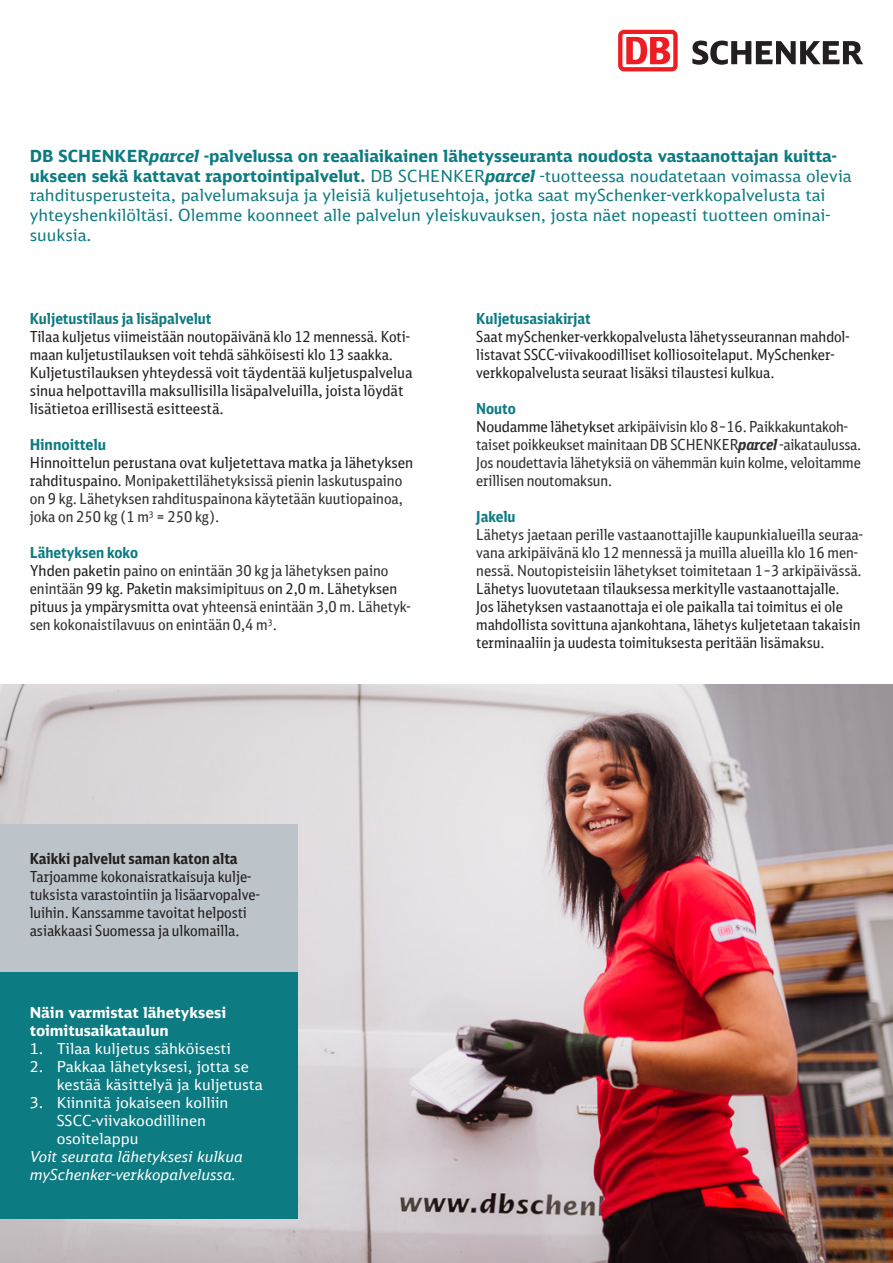
<style>
.page{position:relative;width:893px;height:1263px;background:#fff}
.page>*{position:absolute;margin:0;border:0;box-sizing:border-box;transform-origin:0 0}
.Faktalaatikko{font:16.5px/19.8px "DB Sans";color:#0d7b82}
.Faktalaatikko-2{font:15px/18px "DB Sans Cond";color:#231f20}
.Faktalaatikko-3{font:15px/18px "DB Sans Cond";color:#312f30}
.t1{font:15px/18px "DB Sans";color:#fff}
.t2{font:700 15px "DB Sans Cond";color:#0d7b82}
.t3{font:italic 15px/18px "DB Sans";color:#fff}
.t4{font:700 15px/18px "DB Sans";color:#fff}
.s1{font-weight:700}
.s2{font-weight:700;font-style:italic}
.s3{font-weight:700;color:#0d7b82}
.s4{color:#231f20}
.s5{color:#312f30}
</style>
<div class="page">
<img style="left:0;top:685px;width:893px;height:578px">
<div style="left:618px;top:30px;width:60px;height:41px;background:#ee1d23;border-radius:6px"></div>
<div style="left:622px;top:34px;width:51px;height:33px;background:#fff;border-radius:2px"></div>
<svg style="left:626px;top:37px;width:44px;height:27px"></svg>
<svg style="left:692px;top:41px;width:171px;height:24px"></svg>
<div style="left:0;top:824px;width:298px;height:148px;background:#bcc4c9"></div>
<div style="left:0;top:972px;width:298px;height:246px;background:#0d7b82"></div>
<p class="Faktalaatikko" style="left:30px;top:146px;width:823px"><span class="s1">DB SCHENKER</span><span class="s2">parcel</span> <span class="s1">-palvelussa on reaaliaikainen lähetysseuranta noudosta vastaanottajan kuitta&shy;ukseen sekä kattavat raportointipalvelut.</span> DB SCHENKER<span class="s2">parcel</span> -tuotteessa noudatetaan voimassa olevia rahditusperusteita, palvelumaksuja ja yleisiä kuljetusehtoja, jotka saat mySchenker-verkkopalvelusta tai yhteyshenkilöltäsi. Olemme koonneet alle palvelun yleiskuvauksen, josta näet nopeasti tuotteen ominai&shy;suuksia.</p>
<p class="t2" style="left:30px;top:309px;width:183px">Kuljetustilaus ja lisäpalvelut</p>
<p class="Faktalaatikko-2" style="left:30px;top:327px;width:384px">Tilaa kuljetus viimeistään noutopäivänä klo 12 mennessä. Koti&shy;maan kuljetustilauksen voit tehdä sähköisesti klo 13 saakka.<br>Kuljetustilauksen yhteydessä voit täydentää kuljetuspalvelua sinua helpottavilla maksullisilla lisäpalveluilla, joista löydät lisätietoa erillisestä esitteestä.</p>
<p class="Faktalaatikko-3" style="left:30px;top:435px;width:385px"><span class="s3">Hinnoittelu<br></span><span class="s4">Hinnoittelun perustana ovat kuljetettava matka ja lähetyksen rahdituspaino.</span> Monipakettilähetyksissä pienin laskutuspaino on 9 kg. Lähetyksen rahdituspainona käytetään kuutiopainoa, joka on 250 kg (1 m<sup>3</sup> = 250 kg).</p>
<p class="Faktalaatikko-3" style="left:30px;top:543px;width:382px"><span class="s3">Lähetyksen koko<br></span><span class="s4">Yhden paketin</span> paino on enintään 30 kg ja lähetyksen paino enintään <span class="s4">99 kg. Paketin ma</span>ksimipituus <span class="s4">on 2,0 m. Lähetyksen pituus ja ympärysmitta ovat</span> yhteensä enintään 3,0 m. Lähetyk&shy;sen kokonaistilavuus on enintään 0,4 m<sup>3</sup>.</p>
<p class="t2" style="left:476px;top:309px;width:116px">Kuljetusasiakirjat</p>
<p class="Faktalaatikko-2" style="left:476px;top:327px;width:375px">Saat mySchenker-verkkopalvelusta lähetysseurannan mahdol&shy;listavat SSCC-viivakoodilliset kolliosoitelaput. MySchenker&shy;verkkopalvelusta seuraat lisäksi tilaustesi kulkua.</p>
<p class="t2" style="left:476px;top:399px;width:41px">Nouto</p>
<p class="Faktalaatikko-3" style="left:476px;top:417px;width:387px"><span class="s4">Noudamme lähetykset</span> arkipäivisin klo 8–16. Paikkakuntakoh&shy;taiset poikkeukset mainitaan DB SCHENKER<span class="s2">parcel</span> -aikataulussa.<br>Jos noudettavia lähetyksiä on vähemmän kuin kolme, veloitamme erillisen noutomaksun.</p>
<p class="t2" style="left:476px;top:507px;width:41px">Jakelu</p>
<p class="Faktalaatikko-2" style="left:476px;top:525px;width:388px"><span class="s5">Lähetys jaetaan perille vastaanottajille kaupunkialueilla seuraa&shy;vana arkipäivänä klo 12 mennessä ja muilla alueilla klo 16 men&shy;nessä. Noutopisteisiin lähetykset toimitetaan 1–3 arkipäivässä.<br></span>Lähetys luovutetaan tilauksessa merkitylle vastaanottajalle.<br>Jos lähetyksen vastaanottaja ei ole paikalla tai toimitus ei ole mahdollista sovittuna ajankohtana, lähetys kuljetetaan takaisin terminaaliin ja uudesta toimituksesta peritään lisämaksu.</p>
<p class="Faktalaatikko-2" style="left:30px;top:849px;width:232px"><span class="s1">Kaikki palvelut saman katon alta </span>Tarjoamme kokonaisratkaisuja kulje&shy;tuksista varastointiin ja lisäarvopalve&shy;luihin. Kanssamme tavoitat helposti asiakkaasi Suomessa ja ulkomailla.</p>
<p class="t4" style="left:30px;top:1003px;width:198px">Näin varmistat lähetyksesi toimitusaikataulun</p>
<p class="t1" style="left:30px;top:1039px;width:202px">1. Tilaa kuljetus sähköisesti</p>
<p class="t1" style="left:57px;top:1057px;width:207px;text-indent:-27px">2. Pakkaa lähetyksesi, jotta se kestää käsittelyä ja kuljetusta</p>
<p class="t1" style="left:57px;top:1093px;width:173px;text-indent:-27px">3. Kiinnitä jokaiseen kolliin<br>SSCC-viivakoodillinen osoitelappu</p>
<p class="t3" style="left:30px;top:1147px;width:214px">Voit seurata lähetyksesi kulkua mySchenker-verkkopalvelussa.</p>
</div>
